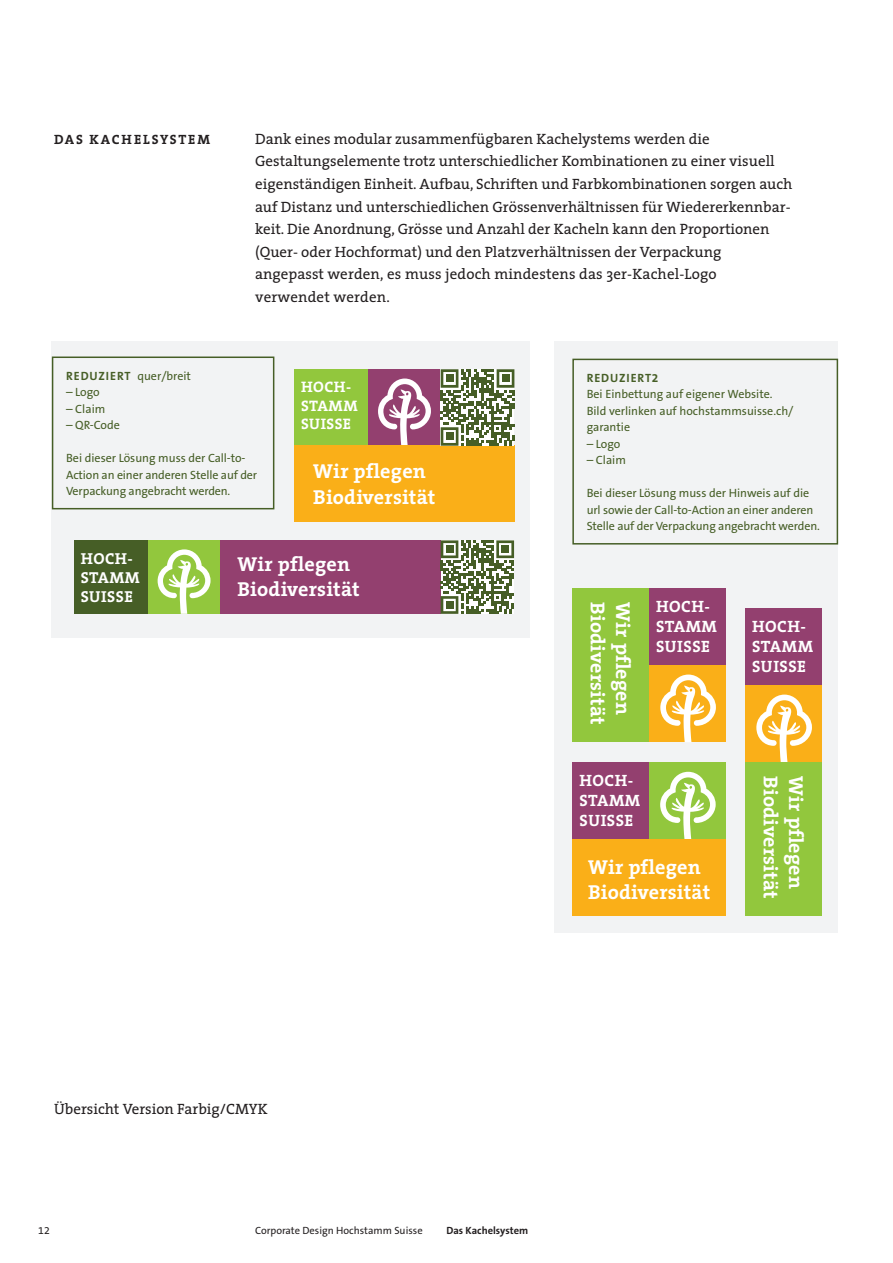
<style>
.page{position:relative;width:893px;height:1263px;background:#fff}
.page>*{position:absolute;margin:0;border:0;box-sizing:border-box;transform-origin:0 0}
.t1{font:700 20.25px/25.3px "The Serif";letter-spacing:.01em;color:#fff}
.t2{font:700 16.5px/20px "The Serif";letter-spacing:.03em;color:#fff}
.t3{font:700 15.9px/19px "The Serif";letter-spacing:.03em;color:#fff}
.t4{font:700 15.3px/18.6px "The Serif";letter-spacing:.03em;color:#fff}
.LAUFTEXT{font:15px/22.5px "The Serif";color:#231f20}
.UNTERKAPITEL{font:700 13.5px "The Serif";letter-spacing:.14em;color:#231f20}
.t5{font:12px/16.5px "The Sans B W5 Plain";letter-spacing:-.01em;color:#465e26}
.t6{font:700 12px "The Sans B W7";letter-spacing:.075em;color:#465e26}
.t7{font:10.5px "The Sans B W5 Plain";color:#231f20}
.KOPFZEILE{font:700 10.5px "The Sans B W7";color:#231f20}
.s1{font-family:"The Sans B W7";font-weight:700}
</style>
<div class="page">
<div style="left:52px;top:341px;width:478px;height:296px;background:#f2f3f4"></div>
<div style="left:555px;top:341px;width:283px;height:591px;background:#f2f3f4"></div>
<div style="left:649px;top:762px;width:77px;height:77px;background:#92c73d"></div>
<svg style="left:660px;top:772px;width:56px;height:67px"></svg>
<div style="left:572px;top:762px;width:77px;height:77px;background:#93406f"></div>
<div style="left:572px;top:839px;width:154px;height:77px;background:#faaf18"></div>
<div style="left:368px;top:369px;width:73px;height:77px;background:#93406f"></div>
<svg style="left:378px;top:378px;width:53px;height:68px"></svg>
<div style="left:294px;top:369px;width:74px;height:77px;background:#92c73d"></div>
<div style="left:294px;top:446px;width:220px;height:76px;background:#faaf18"></div>
<div style="left:52px;top:356px;width:222px;height:153px;border:2px solid #465e26"></div>
<div style="left:572px;top:359px;width:266px;height:185px;border:2px solid #465e26"></div>
<div style="left:147px;top:540px;width:73px;height:74px;background:#92c73d"></div>
<svg style="left:158px;top:549px;width:53px;height:65px"></svg>
<div style="left:74px;top:540px;width:73px;height:74px;background:#465e26"></div>
<div style="left:221px;top:540px;width:220px;height:74px;background:#93406f"></div>
<div style="left:572px;top:588px;width:77px;height:154px;background:#92c73d"></div>
<div style="left:649px;top:665px;width:77px;height:77px;background:#faaf18"></div>
<svg style="left:660px;top:674px;width:56px;height:68px"></svg>
<div style="left:649px;top:588px;width:77px;height:77px;background:#93406f"></div>
<div style="left:745px;top:685px;width:77px;height:77px;background:#faaf18"></div>
<svg style="left:756px;top:695px;width:56px;height:67px"></svg>
<div style="left:745px;top:608px;width:77px;height:77px;background:#93406f"></div>
<div style="left:746px;top:762px;width:76px;height:154px;background:#92c73d"></div>
<svg style="left:441px;top:369px;width:73px;height:77px"></svg>
<div style="left:446px;top:374px;width:7px;height:8px;background:#465e26"></div>
<div style="left:502px;top:374px;width:7px;height:8px;background:#465e26"></div>
<div style="left:446px;top:432px;width:7px;height:8px;background:#465e26"></div>
<svg style="left:441px;top:540px;width:73px;height:74px"></svg>
<div style="left:446px;top:545px;width:7px;height:8px;background:#465e26"></div>
<div style="left:501px;top:545px;width:8px;height:8px;background:#465e26"></div>
<div style="left:446px;top:601px;width:7px;height:8px;background:#465e26"></div>
<p class="UNTERKAPITEL" style="left:54px;top:128px;width:158px">DAS KACHELSYSTEM</p>
<p class="LAUFTEXT" style="left:255px;top:127px;width:539px">Dank eines modular zusammenfügbaren Kachelystems werden die Gestaltungselemente trotz unterschiedlicher Kombinationen zu einer visuell eigenständigen Einheit. Aufbau, Schriften und Farbkombinationen sorgen auch auf Distanz und unterschiedlichen Grössenverhältnissen für Wiedererkennbar&shy;keit. Die Anordnung, Grösse und Anzahl der Kacheln kann den Proportionen (Quer- oder Hochformat) und den Platzverhältnissen der Verpackung angepasst werden, es muss jedoch mindestens das 3er-Kachel-Logo verwendet werden.</p>
<p class="t5" style="left:66px;top:367px;width:126px"><span class="s1">REDUZIERT</span> quer/breit</p>
<p class="t5" style="left:66px;top:384px;width:35px">– Logo</p>
<p class="t5" style="left:66px;top:400px;width:41px">– Claim</p>
<p class="t5" style="left:66px;top:417px;width:55px">– QR-Code</p>
<p class="t5" style="left:66px;top:450px;width:193px">Bei dieser Lösung muss der Call-to-<br>Action an einer anderen Stelle auf der<br>Verpackung angebracht werden.</p>
<p class="t4" style="left:301px;top:377px;width:58px">HOCH-<br>STAMM<br>SUISSE</p>
<h1 class="t1" style="left:313px;top:458px;width:124px">Wir pflegen<br>Biodiversität</h1>
<p class="t3" style="left:81px;top:548px;width:61px">HOCH-<br>STAMM<br>SUISSE</p>
<h1 class="t1" style="left:238px;top:551px;width:124px">Wir pflegen<br>Biodiversität</h1>
<p class="t6" style="left:587px;top:370px;width:73px">REDUZIERT2</p>
<p class="t5" style="left:587px;top:386px;width:208px">Bei Einbettung auf eigener Website.<br>Bild verlinken auf hochstammsuisse.ch/ garantie</p>
<p class="t5" style="left:587px;top:436px;width:35px">– Logo</p>
<p class="t5" style="left:587px;top:452px;width:41px">– Claim</p>
<p class="t5" style="left:587px;top:485px;width:235px">Bei dieser Lösung muss der Hinweis auf die url sowie der Call-to-Action an einer anderen<br>Stelle auf der Verpackung angebracht werden.</p>
<h1 class="t1" style="left:611px;top:602px;width:124px;rotate:90deg">Biodiversität</h1>
<h1 class="t1" style="left:636px;top:602px;width:114px;rotate:90deg">Wir pflegen</h1>
<p class="t2" style="left:656px;top:596px;width:62px">HOCH-<br>STAMM<br>SUISSE</p>
<p class="t2" style="left:579px;top:770px;width:62px">HOCH-<br>STAMM<br>SUISSE</p>
<h1 class="t1" style="left:588px;top:853px;width:124px">Wir pflegen<br>Biodiversität</h1>
<p class="t2" style="left:752px;top:616px;width:62px">HOCH-<br>STAMM<br>SUISSE</p>
<h1 class="t1" style="left:784px;top:776px;width:124px;rotate:90deg">Biodiversität</h1>
<h1 class="t1" style="left:809px;top:776px;width:114px;rotate:90deg">Wir pflegen</h1>
<p class="LAUFTEXT" style="left:54px;top:1097px;width:215px">Übersicht Version Farbig/CMYK</p>
<p class="t7" style="left:38px;top:1223px;width:13px">12</p>
<p class="t7" style="left:255px;top:1223px;width:169px">Corporate Design Hochstamm Suisse</p>
<p class="KOPFZEILE" style="left:446px;top:1223px;width:83px">Das Kachelsystem</p>
</div>
